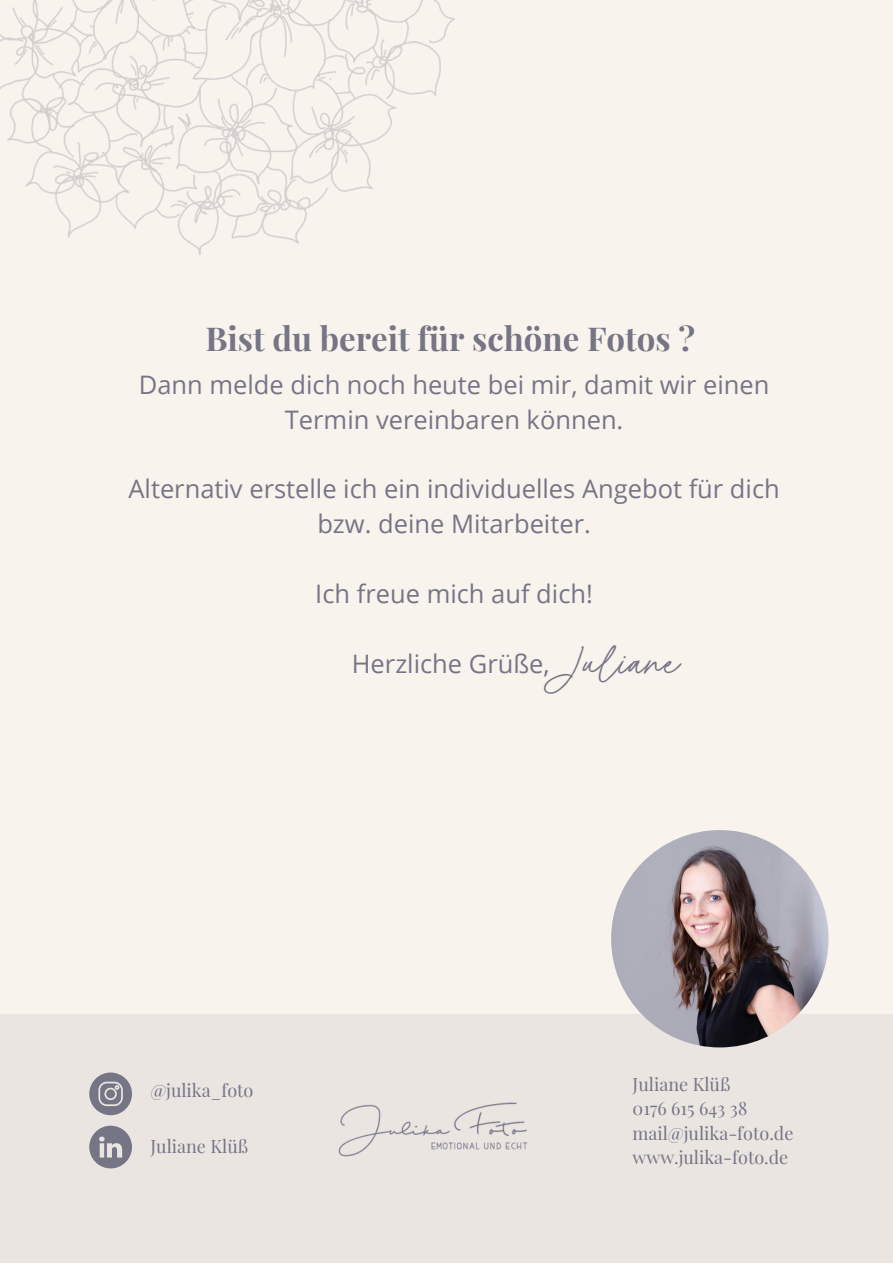
<style>
.page{position:relative;width:893px;height:1264px;background:#fff}
.page>*{position:absolute;margin:0;border:0;box-sizing:border-box;transform-origin:0 0}
.t1{font:35.85px "Milkshake Script";color:#767586}
.t2{font:700 33px "Playfair Display";color:#767586}
.t3{font:25.5px/34.8px "Open Sans";color:#767586;text-align:center}
.t4{font:18px "Playfair Display";color:#767586}
</style>
<div class="page">
<div style="left:0;top:0;width:892px;height:1262px;background:#f9f3ed"></div>
<div style="left:0;top:1014px;width:892px;height:248px;background:#eae5e1"></div>
<img style="left:611px;top:830px;width:217px;height:217px;border-radius:50%">
<svg style="left:89px;top:1072px;width:43px;height:43px"></svg>
<img style="left:0;top:0;width:454px;height:255px">
<svg style="left:89px;top:1125px;width:43px;height:43px"></svg>
<img style="left:338px;top:1102px;width:190px;height:55px">
<p class="t2" style="left:205px;top:316px;width:491px">Bist du bereit für schöne Fotos ?</p>
<p class="t3" style="left:139px;top:366px;width:632px">Dann melde dich noch heute bei mir, damit wir einen<br>Termin vereinbaren können.</p>
<p class="t3" style="left:128px;top:471px;width:652px">Alternativ erstelle ich ein individuelles Angebot für dich bzw. deine Mitarbeiter.</p>
<p class="t3" style="left:315px;top:575px;width:279px">Ich freue mich auf dich!</p>
<p class="t1" style="left:544px;top:656px;width:135px">Juliane</p>
<p class="t3" style="left:352px;top:645px;width:199px">Herzliche Grüße,</p>
<p class="t4" style="left:150px;top:1077px;width:104px">@julika_foto</p>
<p class="t4" style="left:632px;top:1071px;width:99px">Juliane Klüß</p>
<p class="t4" style="left:632px;top:1095px;width:116px">0176 615 643 38</p>
<p class="t4" style="left:150px;top:1133px;width:99px">Juliane Klüß</p>
<p class="t4" style="left:632px;top:1120px;width:162px">mail@julika-foto.de</p>
<p class="t4" style="left:632px;top:1144px;width:157px">www.julika-foto.de</p>
</div>
